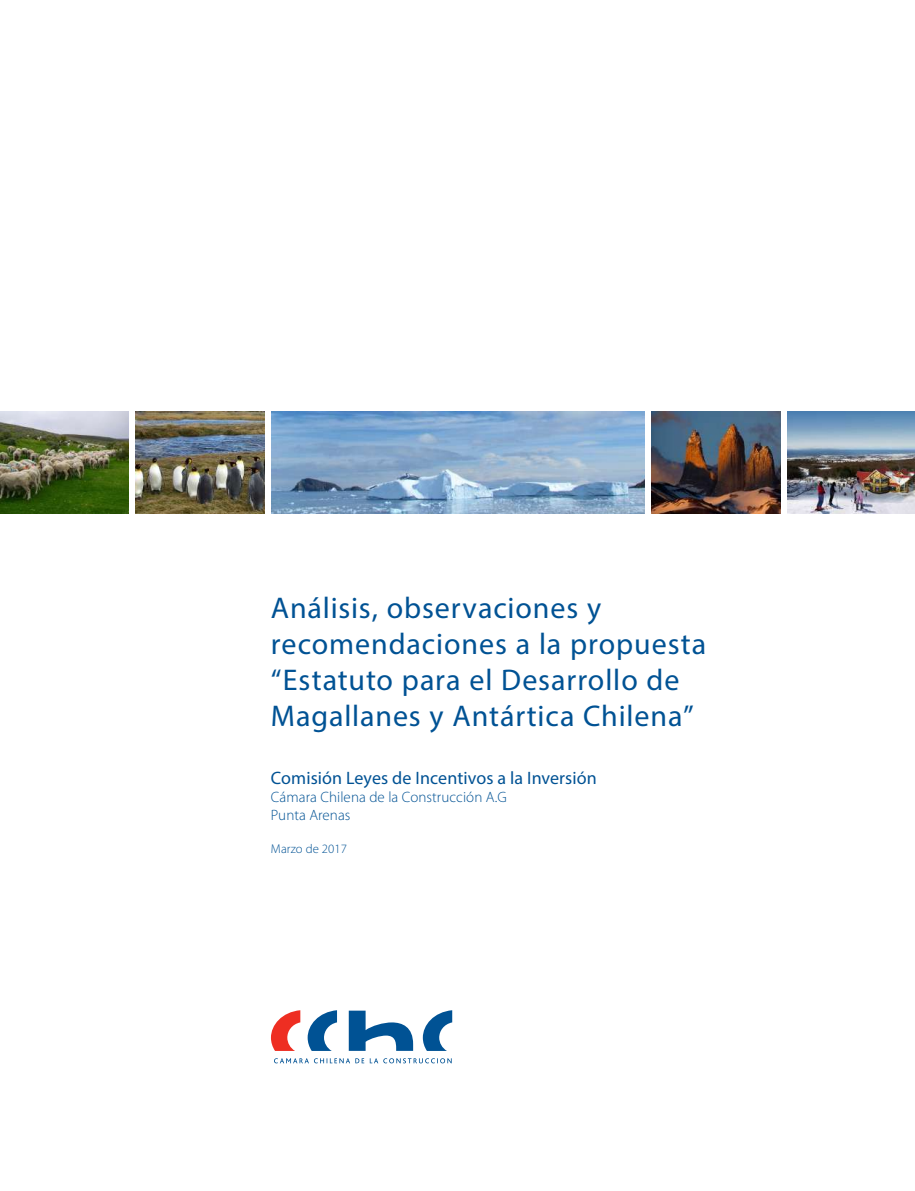
<style>
.page{position:relative;width:915px;height:1191px;background:#fff}
.page>*{position:absolute;margin:0;border:0;box-sizing:border-box;transform-origin:0 0}
.t1{font:30px/36px "Myriad Pro";letter-spacing:.03em;color:#005294}
.t2{font:18px "Myriad Pro";letter-spacing:.005em;color:#005294}
.t3{font:300 15px/18px "Myriad Pro";letter-spacing:.005em;color:#005294}
.t4{font:300 12.75px "Myriad Pro";letter-spacing:.005em;color:#005294}
</style>
<div class="page">
<img style="left:271px;top:412px;width:373px;height:102px">
<img style="left:0;top:412px;width:129px;height:102px">
<img style="left:136px;top:412px;width:129px;height:102px">
<img style="left:651px;top:412px;width:129px;height:102px">
<img style="left:787px;top:412px;width:127px;height:102px">
<svg style="left:348px;top:1010px;width:65px;height:40px"></svg>
<svg style="left:422px;top:1010px;width:30px;height:41px"></svg>
<svg style="left:307px;top:1010px;width:30px;height:41px"></svg>
<svg style="left:271px;top:1010px;width:29px;height:41px"></svg>
<svg style="left:274px;top:1058px;width:177px;height:5px"></svg>
<p class="t1" style="left:271px;top:589px;width:436px">Análisis, observaciones y recomendaciones a la propuesta “Estatuto para el Desarrollo de<br>Magallanes y Antártica Chilena”</p>
<p class="t2" style="left:271px;top:766px;width:327px">Comisión Leyes de Incentivos a la Inversión</p>
<p class="t3" style="left:271px;top:787px;width:237px">Cámara Chilena de la Construcción A.G<br>Punta Arenas</p>
<p class="t4" style="left:271px;top:841px;width:77px">Marzo de 2017</p>
</div>
